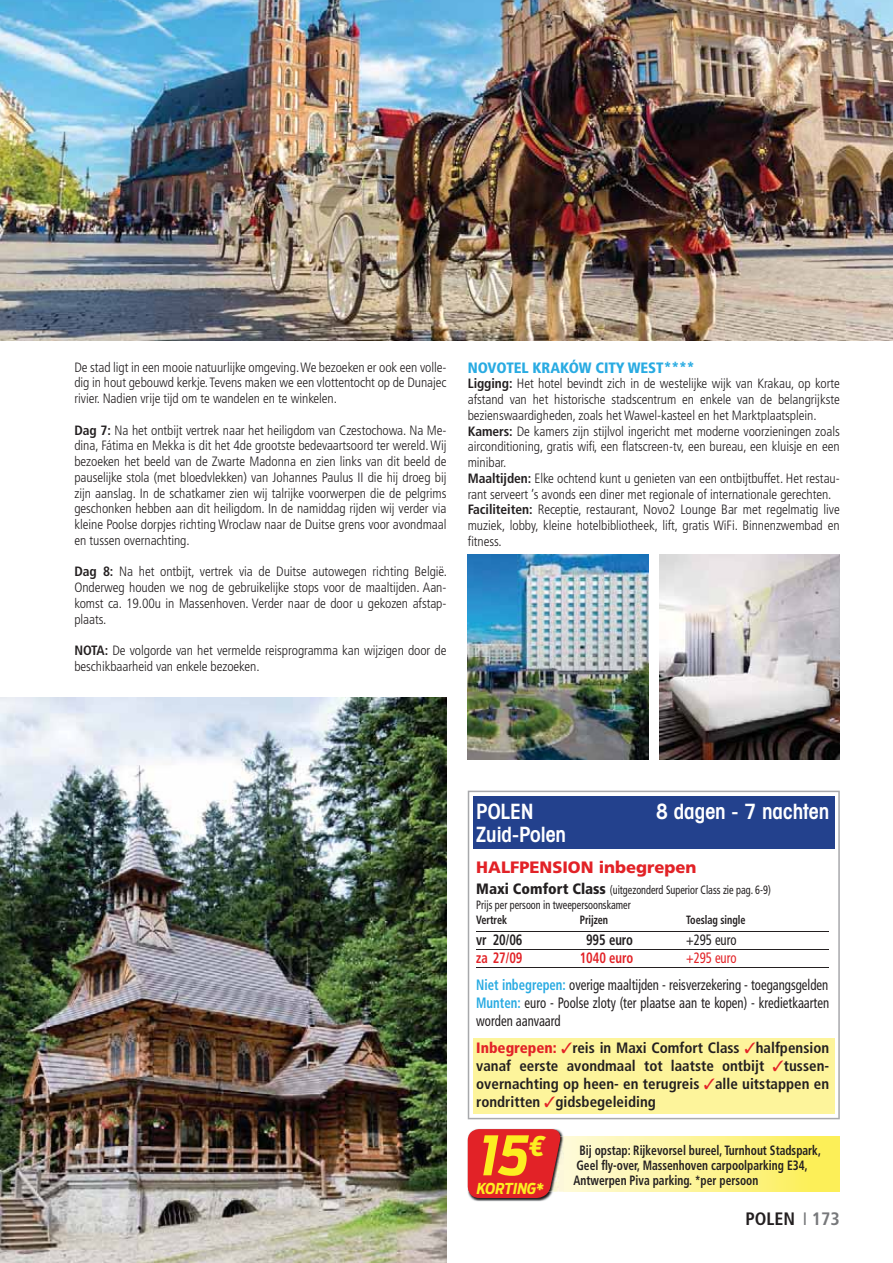
<style>
.page{position:relative;width:893px;height:1263px;background:#fff}
.page>*{position:absolute;margin:0;border:0;box-sizing:border-box;transform-origin:0 0}
.t1{font:italic 700 condensed 54px "Ford Antenna";color:#fcee21}
.t2{font:italic 700 condensed 27px "Ford Antenna";color:#fcee21}
.t3{font:600 condensed 21px "Avant Garde IT Cby BT";color:#fff}
.t4{font:700 condensed 18px "Frutiger LT Std";color:#231f20}
.t5{font:900 16.5px "Frutiger LT Std";color:#e22227}
.t6{font:700 condensed 15px/18px "Frutiger LT Std";color:#231f20}
.t7{font:condensed 15px/27px "Frutiger LT Std";color:#231f20;scale:.85 1}
.t8{font:900 condensed 15px "Frutiger LT Std";letter-spacing:-.005em;color:#29abe2}
.t9{font:700 condensed 15px "Frutiger LT Std";letter-spacing:-.005em;color:#e22227;scale:.85 1}
.t10{font:700 condensed 15px "Frutiger LT Std";color:#231f20;scale:.85 1}
.t11{font:italic 700 condensed 15px "Ford Antenna";color:#fcee21}
.t12{font:300 condensed 13.5px/15.8px "Frutiger LT Std";letter-spacing:-.005em;color:#231f20;text-align:justify}
.t13{font:700 condensed 13.5px/15px "Frutiger LT Std";color:#231f20;scale:.85 1}
.t14{font:condensed 12px/15px "Frutiger LT Std";color:#231f20;scale:.85 1}
.t15{font:700 condensed 12px "Frutiger LT Std";letter-spacing:-.005em;color:#231f20;scale:.85 1}
.s1{font-weight:700}
.s2{font-weight:900;font-size:15px}
.s3{color:#e22227}
.s4{font-weight:700;color:#29abe2}
.s5{font-weight:900;color:#e22227}
.s6{font-weight:400;color:#77787b}
.s7{color:#77787b}
</style>
<div class="page">
<img style="left:0;top:0;width:893px;height:340px">
<img style="left:0;top:697px;width:446px;height:566px">
<img style="left:468px;top:555px;width:180px;height:204px">
<img style="left:659px;top:555px;width:181px;height:204px">
<svg style="left:468px;top:791px;width:372px;height:328px"></svg>
<div style="left:473px;top:1038px;width:361px;height:76px;background:#fdf49b"></div>
<div style="left:473px;top:796px;width:361px;height:53px;background:#23418d"></div>
<hr style="left:476px;top:931px;width:353px;height:1px;background:#231f20">
<hr style="left:476px;top:949px;width:353px;height:1px;background:#231f20">
<hr style="left:476px;top:967px;width:353px;height:1px;background:#231f20">
<div style="left:564px;top:1136px;width:276px;height:56px;background:linear-gradient(to right,#fefada,#fcee50)"></div>
<img style="left:467px;top:1133px;width:96px;height:68px">
<img style="left:562px;top:1136px;width:2px;height:56px">
<svg style="left:468px;top:1129px;width:94px;height:69px;background:#de2f33"></svg>
<p class="t12" style="left:74px;top:360px;width:374px">De stad ligt in een mooie natuurlijke omgeving. We bezoeken er ook een volle&shy;dig in hout gebouwd kerkje. Tevens maken we een vlottentocht op de Dunajec rivier. Nadien vrije tijd om te wandelen en te winkelen.</p>
<p class="t12" style="left:74px;top:423px;width:374px"><span class="s1">Dag 7:</span> Na het ontbijt vertrek naar het heiligdom van Czestochowa. Na Me&shy;dina, Fátima en Mekka is dit het 4de grootste bedevaartsoord ter wereld. Wij bezoeken het beeld van de Zwarte Madonna en zien links van dit beeld de pauselijke stola (met bloedvlekken) van Johannes Paulus II die hij droeg bij zijn aanslag. In de schatkamer zien wij talrijke voorwerpen die de pelgrims geschonken hebben aan dit heiligdom. In de namiddag rijden wij verder via kleine Poolse dorpjes richting Wroclaw naar de Duitse grens voor avondmaal en tussen overnachting.</p>
<p class="t12" style="left:74px;top:565px;width:374px"><span class="s1">Dag 8:</span> Na het ontbijt, vertrek via de Duitse autowegen richting België.<br>Onderweg houden we nog de gebruikelijke stops voor de maaltijden. Aan&shy;komst ca. 19.00u in Massenhoven. Verder naar de door u gekozen afstap&shy;plaats.</p>
<p class="t12" style="left:74px;top:643px;width:374px"><span class="s1">NOTA:</span> De volgorde van het vermelde reisprogramma kan wijzigen door de beschikbaarheid van enkele bezoeken.</p>
<p class="t8" style="left:468px;top:360px;width:228px">NOVOTEL KRAKÓW CITY WEST****</p>
<p class="t12" style="left:468px;top:377px;width:374px;text-align:left"><span class="s1">Ligging:</span> Het hotel bevindt zich in de westelijke wijk van Krakau, op korte afstand van het historische stadscentrum en enkele van de belangrijkste bezienswaardigheden, zoals het Wawel-kasteel en het Marktplaatsplein.<br><span class="s1">Kamers:</span> De kamers zijn stijlvol ingericht met moderne voorzieningen zoals airconditioning, gratis wifi, een flatscreen-tv, een bureau, een kluisje en een minibar.<br><span class="s1">Maaltijden:</span> Elke ochtend kunt u genieten van een ontbijtbuffet. Het restau&shy;rant serveert ’s avonds een diner met regionale of internationale gerechten.<br><span class="s1">Faciliteiten:</span> Receptie, restaurant, Novo2 Lounge Bar met regelmatig live muziek, lobby, kleine hotelbibliotheek, lift, gratis WiFi. Binnenzwembad en fitness.</p>
<h3 class="t3" style="left:476px;top:801px;width:59px">POLEN</h3>
<h3 class="t3" style="left:656px;top:801px;width:175px">8 dagen - 7 nachten</h3>
<h3 class="t3" style="left:476px;top:824px;width:91px">Zuid-Polen</h3>
<p class="t5" style="left:476px;top:859px;width:222px">HALFPENSION inbegrepen</p>
<p class="t14" style="left:476px;top:883px;width:348px"><span class="s2">Maxi Comfort Class</span> (uitgezonderd Superior Class zie pag. 6-9)<br>Prijs per persoon in tweepersoonskamer</p>
<p class="t15" style="left:476px;top:914px;width:38px">Vertrek</p>
<p class="t15" style="left:580px;top:914px;width:35px">Prijzen</p>
<p class="t15" style="left:686px;top:914px;width:71px">Toeslag single</p>
<p class="t10" style="left:476px;top:933px;width:56px">vr 20/06</p>
<p class="t10" style="left:586px;top:933px;width:57px">995 euro</p>
<p class="t7" style="left:686px;top:927px;width:61px">+295 euro</p>
<p class="t9" style="left:476px;top:951px;width:56px">za 27/09</p>
<p class="t9" style="left:580px;top:951px;width:64px">1040 euro</p>
<p class="t7" style="left:476px;top:945px;width:416px;text-indent:210px"><span class="s3">+295 euro<br></span><span class="s4">Niet inbegrepen:</span> overige maaltijden - reisverzekering - toegangsgelden</p>
<p class="t7" style="left:476px;top:995px;width:417px;line-height:18px"><span class="s4">Munten:</span> euro - Poolse zloty (ter plaatse aan te kopen) - kredietkaarten worden aanvaard</p>
<p class="t6" style="left:476px;top:1040px;width:354px"><span class="s5">Inbegrepen:</span> reis in Maxi Comfort Class halfpension vanaf eerste avondmaal tot laatste ontbijt</p>
<p class="t6" style="left:476px;top:1058px;width:354px;text-align:justify;text-indent:308px">tussen&shy;overnachting op heen- en terugreis alle uitstappen en rondritten gidsbegeleiding</p>
<p class="t13" style="left:576px;top:1143px;width:289px">Bij opstap: Rijkevorsel bureel, Turnhout Stadspark,<br>Geel fly-over, Massenhoven carpoolparking E34,</p>
<h1 class="t1" style="left:480px;top:1125px;width:51px">15</h1>
<h2 class="t2" style="left:529px;top:1131px;width:18px">€</h2>
<p class="t11" style="left:477px;top:1180px;width:69px">KORTING*</p>
<p class="t13" style="left:573px;top:1173px;width:219px">Antwerpen Piva parking. *per persoon</p>
<h3 class="t4" style="left:745px;top:1210px;width:96px">POLEN <span class="s6">I</span> <span class="s7">173</span></h3>
</div>
